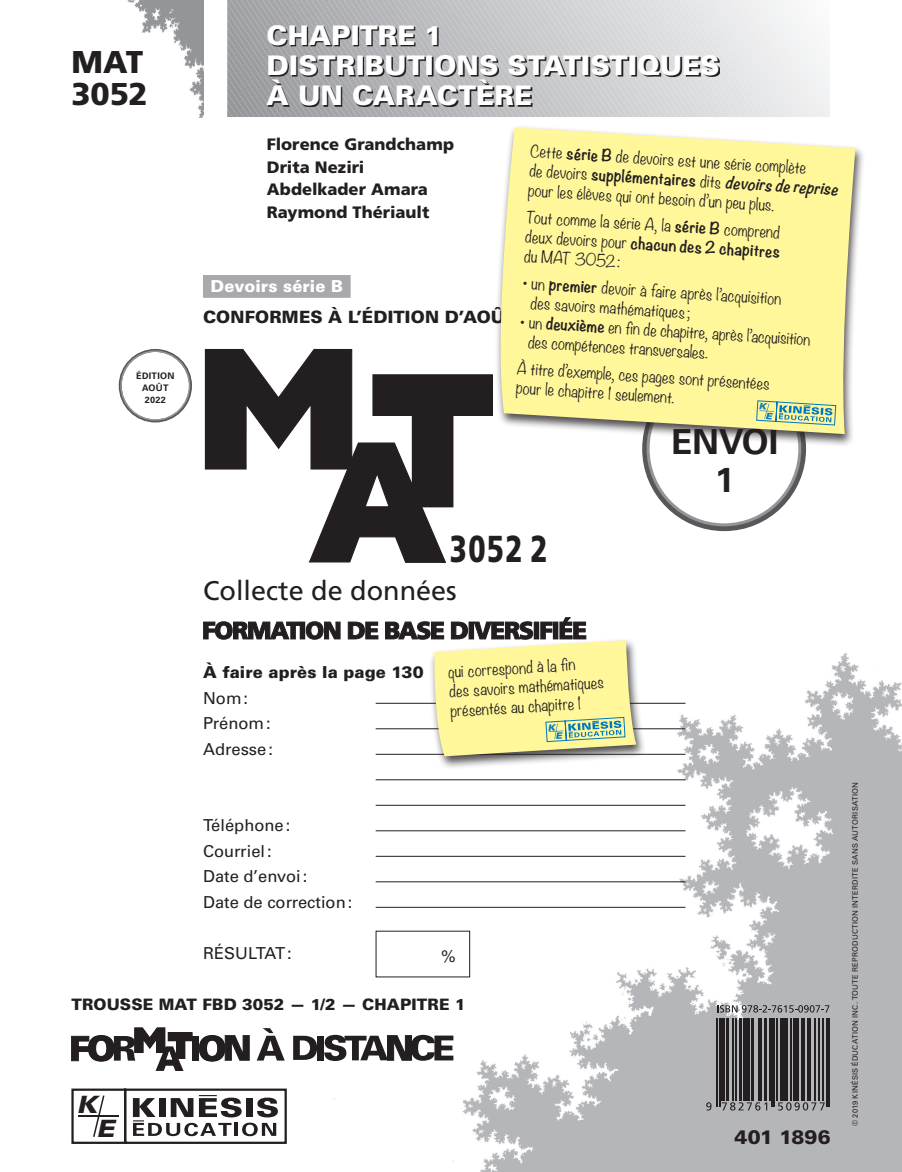
<style>
.page{position:relative;width:902px;height:1172px;background:#fff}
.page>*{position:absolute;margin:0;border:0;box-sizing:border-box;transform-origin:0 0}
.t1{font:900 37.5px "Frutiger LT Std";color:#231f20;scale:.75 1}
.t2{font:700 34.5px/37.5px "Univers LT Std";color:#231f20;text-align:center}
.t3{font:900 31.5px/31.5px "Frutiger LT Std";letter-spacing:-.01em;color:#231f20}
.t4{font:900 27px/30px "Univers LT Std";letter-spacing:.005em;color:#fff}
.t5{font:27px "Frutiger LT Std";color:#231f20}
.t6{font:italic 900 expanded 23.85px/23.9px "Univers LT Std";color:#231f20}
.t7{font:900 19.5px "Univers LT Std";letter-spacing:.005em;color:#231f20}
.t8{font:900 16.95px "Univers LT Std";letter-spacing:.005em;color:#231f20}
.t9{font:16.5px/25.5px "Univers LT Std";color:#231f20}
.t10{font:900 16.5px/22.5px "Frutiger LT Std";letter-spacing:.005em;color:#231f20}
.t11{font:900 16.5px "Univers LT Std";letter-spacing:.005em;color:#231f20}
.t12{font:900 16.5px "Univers LT Std";color:#fff}
.t13{font:900 15.75px "Univers LT Std";letter-spacing:.01em;color:#231f20}
.t14{font:300 15px/19.5px "Noteworthy";color:#231f20}
.t15{font:700 9px/12px "Univers LT Std";letter-spacing:.03em;color:#231f20;text-align:center}
.t16{font:7.5px "Univers LT Std";letter-spacing:.03em;color:#231f20}
.s1{font-weight:700}
.s2{font-weight:700;font-style:italic}
.s3{font-size:18px}
</style>
<div class="page">
<img style="left:118px;top:117px;width:784px;height:1055px">
<img style="left:127px;top:0;width:77px;height:117px">
<svg style="left:227px;top:0;width:603px;height:117px"></svg>
<svg style="left:268px;top:27px;width:452px;height:80px;background:#9b9b9d"></svg>
<div style="left:192px;top:1035px;width:7px;height:25px;background:#231f20"></div>
<svg style="left:257px;top:1028px;width:28px;height:32px"></svg>
<svg style="left:293px;top:1036px;width:24px;height:24px"></svg>
<div style="left:177px;top:1034px;width:8px;height:24px;border:1px solid #231f20"></div>
<div style="left:168px;top:1032px;width:24px;height:9px;background:#231f20"></div>
<div style="left:317px;top:1035px;width:7px;height:25px;background:#231f20"></div>
<svg style="left:324px;top:1035px;width:129px;height:26px"></svg>
<svg style="left:71px;top:1028px;width:113px;height:43px"></svg>
<svg style="left:199px;top:1035px;width:51px;height:26px"></svg>
<svg style="left:71px;top:1088px;width:216px;height:56px"></svg>
<hr style="left:376px;top:703px;width:309px;height:1px;background:#231f20">
<hr style="left:376px;top:728px;width:309px;height:1px;background:#231f20">
<hr style="left:376px;top:754px;width:309px;height:1px;background:#231f20">
<hr style="left:376px;top:779px;width:309px;height:1px;background:#231f20">
<hr style="left:376px;top:805px;width:309px;height:1px;background:#231f20">
<hr style="left:376px;top:830px;width:309px;height:1px;background:#231f20">
<hr style="left:376px;top:856px;width:309px;height:1px;background:#231f20">
<hr style="left:376px;top:881px;width:309px;height:1px;background:#231f20">
<hr style="left:376px;top:907px;width:309px;height:1px;background:#231f20">
<div style="left:376px;top:931px;width:94px;height:46px;background:#fff"></div>
<svg style="left:203px;top:621px;width:97px;height:18px"></svg>
<div style="left:300px;top:622px;width:5px;height:17px;background:#231f20"></div>
<svg style="left:306px;top:621px;width:34px;height:18px"></svg>
<svg style="left:348px;top:622px;width:30px;height:17px"></svg>
<div style="left:203px;top:275px;width:147px;height:23px;background:#a8a9ad;border:1px solid #a8a9ad"></div>
<div style="left:119px;top:349px;width:73px;height:73px;border:3px solid #57585a;border-radius:50%"></div>
<div style="left:120px;top:350px;width:70px;height:71px;border:2px solid #939598;border-radius:50%"></div>
<svg style="left:204px;top:349px;width:243px;height:214px"></svg>
<div style="left:373px;top:375px;width:119px;height:40px;background:#231f20"></div>
<div style="left:372px;top:374px;width:121px;height:42px;border:1px solid #231f20"></div>
<div style="left:412px;top:415px;width:41px;height:92px;background:#231f20"></div>
<svg style="left:717px;top:1005px;width:112px;height:7px"></svg>
<svg style="left:706px;top:1102px;width:5px;height:8px"></svg>
<hr style="left:716px;top:1018px;width:2px;height:89px;background:#231f20">
<hr style="left:719px;top:1018px;width:1px;height:89px;background:#231f20">
<hr style="left:721px;top:1018px;width:4px;height:83px;background:#231f20">
<hr style="left:726px;top:1018px;width:2px;height:83px;background:#231f20">
<hr style="left:732px;top:1018px;width:1px;height:83px;background:#231f20">
<hr style="left:736px;top:1018px;width:1px;height:83px;background:#231f20">
<hr style="left:739px;top:1018px;width:3px;height:83px;background:#231f20">
<hr style="left:743px;top:1018px;width:2px;height:83px;background:#231f20">
<hr style="left:746px;top:1018px;width:4px;height:83px;background:#231f20">
<hr style="left:751px;top:1018px;width:2px;height:83px;background:#231f20">
<hr style="left:758px;top:1018px;width:1px;height:83px;background:#231f20">
<hr style="left:761px;top:1018px;width:1px;height:83px;background:#231f20">
<svg style="left:722px;top:1102px;width:45px;height:8px"></svg>
<hr style="left:764px;top:1018px;width:3px;height:83px;background:#231f20">
<hr style="left:769px;top:1018px;width:1px;height:83px;background:#231f20">
<hr style="left:771px;top:1018px;width:2px;height:89px;background:#231f20">
<hr style="left:774px;top:1018px;width:1px;height:89px;background:#231f20">
<hr style="left:776px;top:1018px;width:1px;height:83px;background:#231f20">
<hr style="left:780px;top:1018px;width:3px;height:83px;background:#231f20">
<hr style="left:784px;top:1018px;width:4px;height:83px;background:#231f20">
<hr style="left:790px;top:1018px;width:2px;height:83px;background:#231f20">
<hr style="left:793px;top:1018px;width:3px;height:83px;background:#231f20">
<hr style="left:798px;top:1018px;width:1px;height:83px;background:#231f20">
<hr style="left:801px;top:1018px;width:4px;height:83px;background:#231f20">
<hr style="left:807px;top:1018px;width:1px;height:83px;background:#231f20">
<hr style="left:810px;top:1018px;width:1px;height:83px;background:#231f20">
<hr style="left:814px;top:1018px;width:1px;height:83px;background:#231f20">
<svg style="left:778px;top:1102px;width:46px;height:8px"></svg>
<hr style="left:818px;top:1018px;width:1px;height:83px;background:#231f20">
<hr style="left:823px;top:1018px;width:1px;height:83px;background:#231f20">
<hr style="left:826px;top:1018px;width:1px;height:89px;background:#231f20">
<hr style="left:829px;top:1018px;width:1px;height:89px;background:#231f20">
<div style="left:429px;top:638px;width:217px;height:131px;background:#231f20;opacity:.8"></div>
<div style="left:495px;top:125px;width:370px;height:322px;background:#231f20;opacity:.8"></div>
<svg style="left:492px;top:128px;width:363px;height:306px;background:#faf3a1"></svg>
<svg style="left:385px;top:617px;width:251px;height:139px"></svg>
<svg style="left:756px;top:400px;width:80px;height:26px;background:#b8d3a4"></svg>
<h3 class="t3" style="left:72px;top:46px;width:78px">MAT<br>3052</h3>
<p class="t15" style="left:136px;top:370px;width:40px">ÉDITION<br>AOÛT<br>2022</p>
<h3 class="t4" style="left:267px;top:20px;width:454px">CHAPITRE 1<br>DISTRIBUTIONS STATISTIQUES<br>À UN CARACTÈRE</h3>
<p class="t10" style="left:267px;top:133px;width:189px">Florence Grandchamp<br>Drita Neziri<br>Abdelkader Amara<br>Raymond Thériault</p>
<p class="t14" style="left:531px;top:140px;width:311px;line-height:18.8px;rotate:4deg">Cette <span class="s1">série B</span> de devoirs est une série complète<br>de devoirs <span class="s1">supplémentaires</span> dits <span class="s2">devoirs de reprise</span></p>
<p class="t14" style="left:529px;top:175px;width:256px;line-height:27.2px;rotate:4deg">pour les élèves qui ont besoin d’un peu plus.<br>Tout comme la série A, la <span class="s1">série B</span> comprend</p>
<p class="t14" style="left:526px;top:224px;width:257px;line-height:20.7px;rotate:4deg">deux devoirs pour <span class="s1">chacun des 2 chapitres </span>du MAT 3052:</p>
<p class="t14" style="left:533px;top:271px;width:252px;line-height:20.1px;text-indent:-9px;rotate:4deg"><span class="s3">•</span> un <span class="s1">premier</span> devoir à faire après l’acquisition des savoirs mathématiques ;</p>
<p class="t12" style="left:211px;top:276px;width:134px">Devoirs série B</p>
<p class="t8" style="left:203px;top:307px;width:486px">CONFORMES À L’ÉDITION D’AOÛT 2022 DU MODULE</p>
<p class="t14" style="left:530px;top:310px;width:283px;line-height:20.2px;text-indent:-9px;rotate:4deg"><span class="s3">•</span> un <span class="s1">deuxième</span> en fi n de chapitre, après l’acquisition des compétences transversales.</p>
<p class="t14" style="left:518px;top:357px;width:254px;line-height:20px;rotate:4deg">À titre d’exemple, ces pages sont présentées pour le chapitre 1 seulement.</p>
<h1 class="t1" style="left:450px;top:526px;width:132px">3052 2</h1>
<h3 class="t5" style="left:203px;top:574px;width:255px">Collecte de données</h3>
<h2 class="t2" style="left:671px;top:423px;width:109px">ENVOI<br>1</h2>
<p class="t11" style="left:203px;top:662px;width:222px">À faire après la page 130</p>
<p class="t9" style="left:203px;top:685px;width:71px">Nom:<br>Prénom:<br>Adresse:</p>
<p class="t14" style="left:447px;top:662px;width:157px;rotate:-4deg">qui correspond à la fi n<br>des savoirs mathématiques présentés au chapitre 1</p>
<p class="t9" style="left:203px;top:813px;width:151px">Téléphone:<br>Courriel:<br>Date d’envoi:<br>Date de correction:</p>
<p class="t9" style="left:203px;top:940px;width:90px">RÉSULTAT:</p>
<p class="t9" style="left:441px;top:944px;width:16px">%</p>
<p class="t13" style="left:71px;top:994px;width:396px">TROUSSE MAT FBD 3052 — 1/2 — CHAPITRE 1</p>
<h3 class="t6" style="left:96px;top:1093px;width:21px;text-indent:-20px">K<br>E</h3>
<h3 class="t7" style="left:734px;top:1125px;width:98px">401 1896</h3>
<p class="t16" style="left:851px;top:1126px;width:345px;rotate:-90deg">© 2019 KINÉSIS ÉDUCATION INC. TOUTE REPRODUCTION INTERDITE SANS AUTORISATION</p>
</div>
